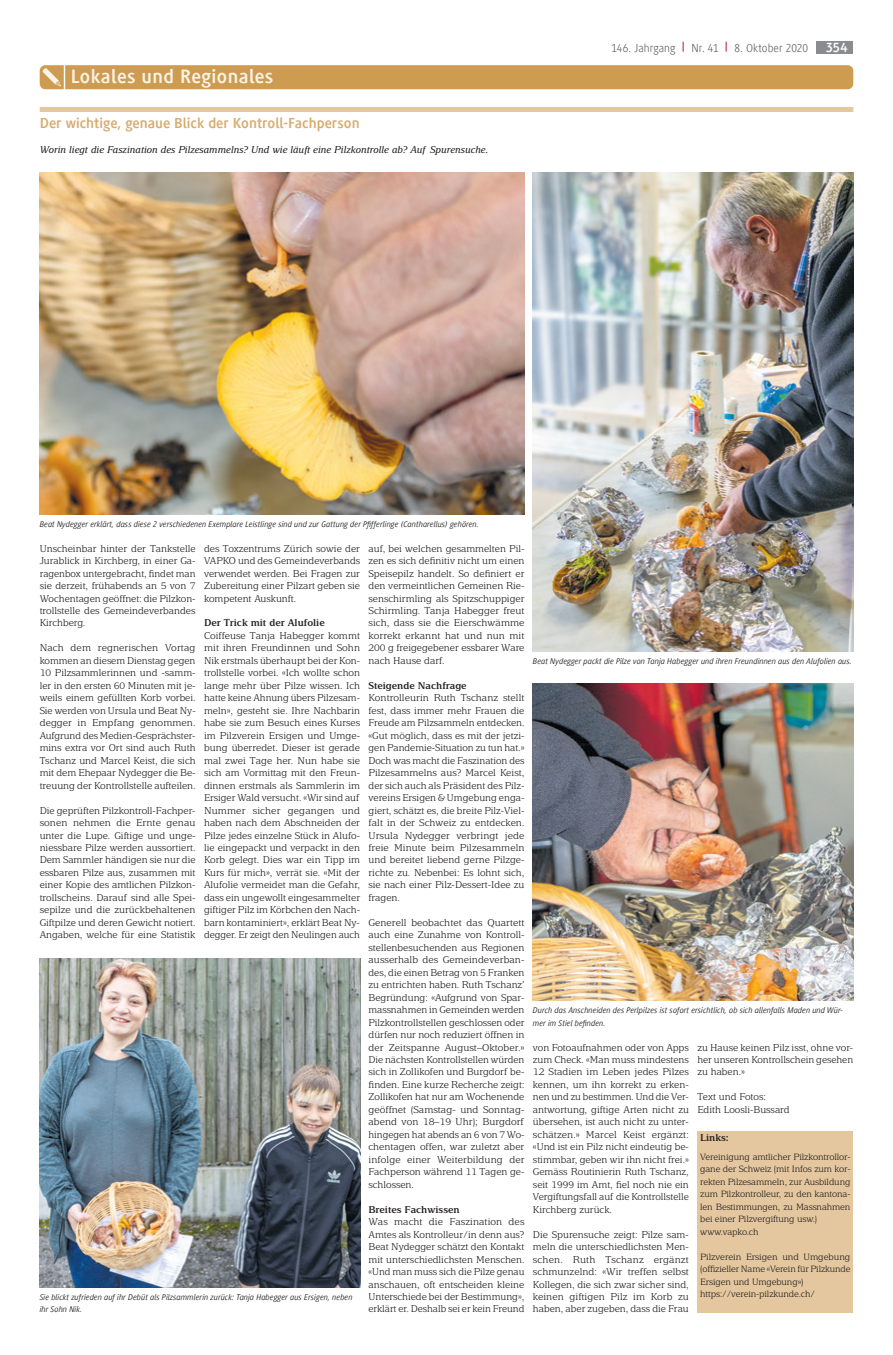
<style>
.page{position:relative;width:893px;height:1355px;background:#fff}
.page>*{position:absolute;margin:0;border:0;box-sizing:border-box;transform-origin:0 0}
.t1{font:700 20px "Generis Simple Com";letter-spacing:.02em;color:#f9f3e9}
.t2{font:700 15px "Generis Simple Com";color:#d7ac70}
.t3{font:700 14px "Generis Simple Com";color:#fff}
.t4{font:300 12px "Generis Simple Com";letter-spacing:.005em;color:#57585a}
.t5{font:300 9.8px/12.5px "Delima MT Std";color:#231f20;text-align:justify}
.t6{font:italic 9.8px "Delima MT Std";color:#231f20}
.t7{font:600 9.8px "Delima MT Std";color:#231f20}
.t8{font:300 9px/12.5px "Delima MT Std";letter-spacing:-.01em;color:#231f20}
.t9{font:italic 8.5px/12.5px "Generis Sans Com";letter-spacing:.01em;color:#231f20}
.s1{font-weight:700;font-size:13.2px;color:#c83b5a}
</style>
<div class="page">
<div style="left:816px;top:41px;width:37px;height:13px;background:#8a8c8f"></div>
<div style="left:40px;top:107px;width:813px;height:5px;background:#e4c79e"></div>
<div style="left:40px;top:65px;width:813px;height:24px;background:#ce9c50"></div>
<img style="left:40px;top:172px;width:484px;height:342px">
<img style="left:533px;top:172px;width:320px;height:479px">
<img style="left:40px;top:958px;width:320px;height:329px">
<img style="left:533px;top:683px;width:320px;height:318px">
<div style="left:697px;top:1131px;width:156px;height:181px;background:#e4c79e"></div>
<h1 class="t1" style="left:71px;top:68px;width:204px">Lokales und Regionales</h1>
<h2 class="t2" style="left:40px;top:117px;width:321px">Der wichtige, genaue Blick der Kontroll-Fachperson</h2>
<p class="t6" style="left:40px;top:144px;width:450px">Worin liegt die Faszination des Pilzesammelns? Und wie läuft eine Pilzkontrolle ab? Auf Spurensuche.</p>
<p class="t4" style="left:611px;top:43px;width:198px">146. Jahrgang <span class="s1">|</span> Nr. 41 <span class="s1">|</span> 8. Oktober 2020</p>
<h3 class="t3" style="left:826px;top:42px;width:23px">354</h3>
<p class="t9" style="left:40px;top:518px;width:441px">Beat Nydegger erklärt, dass diese 2 verschiedenen Exemplare Leistlinge sind und zur Gattung der Pfifferlinge (Cantharellus) gehören.</p>
<p class="t5" style="left:40px;top:542px;width:157px">Unscheinbar hinter der Tankstelle Jurablick in Kirchberg, in einer Ga&shy;ragenbox untergebracht, findet man sie derzeit, frühabends an 5 von 7<br>Wochentagen geöffnet: die Pilzkon&shy;trollstelle des Gemeindeverbandes Kirchberg.</p>
<p class="t5" style="left:40px;top:642px;width:157px">Nach dem regnerischen Vortag kommen an diesem Dienstag gegen 10 Pilzsammlerinnen und -samm&shy;ler in den ersten 60 Minuten mit je&shy;weils einem gefüllten Korb vorbei.<br>Sie werden von Ursula und Beat Ny&shy;degger in Empfang genommen.<br>Aufgrund des Medien-Gesprächster&shy;mins extra vor Ort sind auch Ruth Tschanz und Marcel Keist, die sich mit dem Ehepaar Nydegger die Be&shy;treuung der Kontrollstelle aufteilen.</p>
<p class="t5" style="left:40px;top:804px;width:157px">Die geprüften Pilzkontroll-Fachper&shy;sonen nehmen die Ernte genau unter die Lupe. Giftige und unge&shy;niessbare Pilze werden aussortiert.<br>Dem Sammler händigen sie nur die essbaren Pilze aus, zusammen mit einer Kopie des amtlichen Pilzkon&shy;trollscheins. Darauf sind alle Spei&shy;sepilze und die zurückbehaltenen Giftpilze und deren Gewicht notiert.<br>Angaben, welche für eine Statistik</p>
<p class="t5" style="left:204px;top:542px;width:157px">des Toxzentrums Zürich sowie der VAPKO und des Gemeindeverbands verwendet werden. Bei Fragen zur Zubereitung einer Pilzart geben sie kompetent Auskunft.</p>
<p class="t7" style="left:204px;top:618px;width:122px">Der Trick mit der Alufolie</p>
<p class="t5" style="left:204px;top:629px;width:157px">Coiffeuse Tanja Habegger kommt mit ihren Freundinnen und Sohn Nik erstmals überhaupt bei der Kon&shy;trollstelle vorbei. «Ich wollte schon lange mehr über Pilze wissen. Ich hatte keine Ahnung übers Pilzesam&shy;meln», gesteht sie. Ihre Nachbarin habe sie zum Besuch eines Kurses im Pilzverein Ersigen und Umge&shy;bung überredet. Dieser ist gerade mal zwei Tage her. Nun habe sie sich am Vormittag mit den Freun&shy;dinnen erstmals als Sammlerin im Ersiger Wald versucht. «Wir sind auf Nummer sicher gegangen und haben nach dem Abschneiden der Pilze jedes einzelne Stück in Alufo&shy;lie eingepackt und verpackt in den Korb gelegt. Dies war ein Tipp im Kurs für mich», verrät sie. «Mit der Alufolie vermeidet man die Gefahr, dass ein ungewollt eingesammelter giftiger Pilz im Körbchen den Nach&shy;barn kontaminiert», erklärt Beat Ny&shy;degger. Er zeigt den Neulingen auch</p>
<p class="t9" style="left:40px;top:1292px;width:314px">Sie blickt zufrieden auf ihr Debüt als Pilzsammlerin zurück: Tanja Habegger aus Ersigen, neben ihr Sohn Nik.</p>
<p class="t5" style="left:369px;top:542px;width:158px">auf, bei welchen gesammelten Pil&shy;zen es sich definitiv nicht um einen Speisepilz handelt. So definiert er den vermeintlichen Gemeinen Rie&shy;senschirmling als Spitzschuppiger Schirmling. Tanja Habegger freut sich, dass sie die Eierschwämme korrekt erkannt hat und nun mit 200 g freigegebener essbarer Ware nach Hause darf.</p>
<p class="t7" style="left:369px;top:680px;width:100px">Steigende Nachfrage</p>
<p class="t5" style="left:369px;top:692px;width:157px">Kontrolleurin Ruth Tschanz stellt fest, dass immer mehr Frauen die Freude am Pilzsammeln entdecken. «Gut möglich, dass es mit der jetzi&shy;gen Pandemie-Situation zu tun hat.» Doch was macht die Faszination des Pilzesammelns aus? Marcel Keist, der sich auch als Präsident des Pilz&shy;vereins Ersigen &amp; Umgebung enga&shy;giert, schätzt es, die breite Pilz-Viel&shy;falt in der Schweiz zu entdecken.<br>Ursula Nydegger verbringt jede freie Minute beim Pilzesammeln und bereitet liebend gerne Pilzge&shy;richte zu. Nebenbei: Es lohnt sich, sie nach einer Pilz-Dessert-Idee zu fragen.</p>
<p class="t5" style="left:369px;top:916px;width:158px">Generell beobachtet das Quartett auch eine Zunahme von Kontroll&shy;stellenbesuchenden aus Regionen ausserhalb des Gemeindeverban&shy;des, die einen Betrag von 5 Franken zu entrichten haben. Ruth Tschanz’ Begründung: «Aufgrund von Spar&shy;massnahmen in Gemeinden werden Pilzkontrollstellen geschlossen oder dürfen nur noch reduziert öffnen in der Zeitspanne August–Oktober.» Die nächsten Kontrollstellen würden sich in Zollikofen und Burgdorf be&shy;finden. Eine kurze Recherche zeigt:<br>Zollikofen hat nur am Wochenende geöffnet (Samstag- und Sonntag&shy;abend von 18–19 Uhr); Burgdorf hingegen hat abends an 6 von 7 Wo&shy;chentagen offen, war zuletzt aber infolge einer Weiterbildung der Fachperson während 11 Tagen ge&shy;schlossen.</p>
<p class="t7" style="left:369px;top:1204px;width:93px">Breites Fachwissen</p>
<p class="t5" style="left:369px;top:1216px;width:157px">Was macht die Faszination des Amtes als Kontrolleur/in denn aus?<br>Beat Nydegger schätzt den Kontakt mit unterschiedlichsten Menschen. «Und man muss sich die Pilze genau anschauen, oft entscheiden kleine Unterschiede bei der Bestimmung», erklärt er. Deshalb sei er kein Freund</p>
<p class="t9" style="left:533px;top:656px;width:320px">Beat Nydegger packt die Pilze von Tanja Habegger und ihren Freundinnen aus den Alufolien aus.</p>
<p class="t9" style="left:533px;top:1005px;width:312px">Durch das Anschneiden des Perlpilzes ist sofort ersichtlich, ob sich allenfalls Maden und Wür&shy;mer im Stiel befinden.</p>
<p class="t5" style="left:533px;top:1041px;width:157px">von Fotoaufnahmen oder von Apps zum Check. «Man muss mindestens 12 Stadien im Leben jedes Pilzes kennen, um ihn korrekt zu erken&shy;nen und zu bestimmen. Und die Ver&shy;antwortung, giftige Arten nicht zu übersehen, ist auch nicht zu unter&shy;schätzen.» Marcel Keist ergänzt: «Und ist ein Pilz nicht eindeutig be&shy;stimmbar, geben wir ihn nicht frei.» Gemäss Routinierin Ruth Tschanz, seit 1999 im Amt, fiel noch nie ein Vergiftungsfall auf die Kontrollstelle Kirchberg zurück.</p>
<p class="t5" style="left:533px;top:1228px;width:157px">Die Spurensuche zeigt: Pilze sam&shy;meln die unterschiedlichsten Men&shy;schen. Ruth Tschanz ergänzt schmunzelnd: «Wir treffen selbst Kollegen, die sich zwar sicher sind, keinen giftigen Pilz im Korb zu haben, aber zugeben, dass die Frau</p>
<p class="t5" style="left:697px;top:1041px;width:157px">zu Hause keinen Pilz isst, ohne vor&shy;her unseren Kontrollschein gesehen zu haben.»</p>
<p class="t5" style="left:697px;top:1091px;width:94px">Text und Fotos:<br>Edith Loosli-Bussard</p>
<p class="t7" style="left:700px;top:1132px;width:30px">Links:</p>
<p class="t8" style="left:700px;top:1151px;width:152px">Vereinigung amtlicher Pilzkontrollor&shy;gane der Schweiz (mit Infos zum kor&shy;rekten Pilzesammeln, zur Ausbildung zum Pilzkontrolleur, zu den kantona&shy;len Bestimmungen, zu Massnahmen bei einer Pilzvergiftung usw.) www.vapko.ch</p>
<p class="t8" style="left:700px;top:1250px;width:152px">Pilzverein Ersigen und Umgebung ( offizieller Name «Verein für Pilzkunde<br>Ersigen und Umgebung») https://verein-pilzkunde.ch/</p>
</div>
